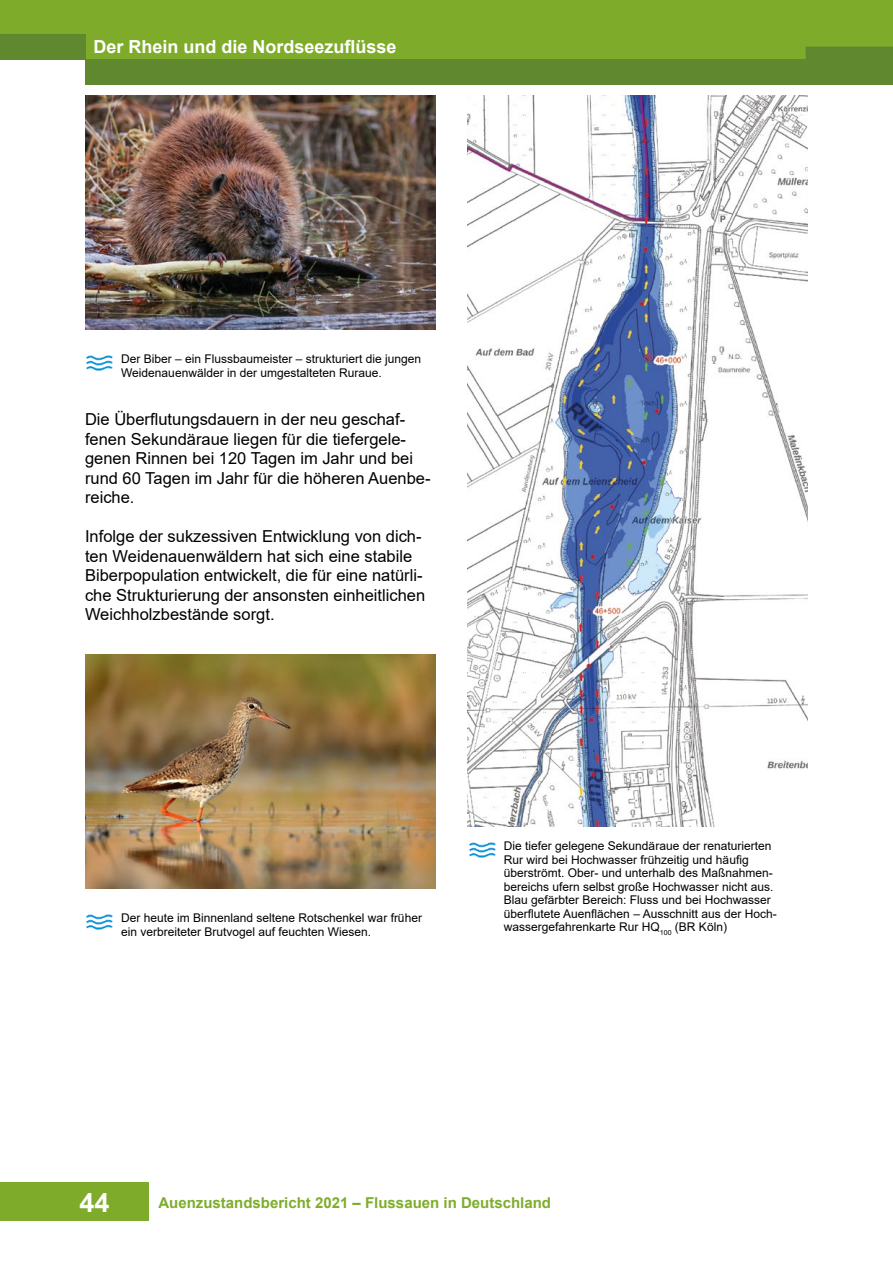
<style>
.page{position:relative;width:893px;height:1263px;background:#fff}
.page>*{position:absolute;margin:0;border:0;box-sizing:border-box;transform-origin:0 0}
.t1{font:700 27px "Arial";color:#fff}
.t2{font:700 18px "Arial";color:#fff}
.P_Fliesstext{font:16.5px/19.5px "Arial";color:#000}
.t3{font:700 15px "Arial";color:#7ead2a}
.t4{font:12px/13.5px "Arial";color:#000}
</style>
<div class="page">
<div style="left:0;top:0;width:893px;height:60px;background:#7eac2a"></div>
<div style="left:806px;top:47px;width:86px;height:13px;background:#60882e"></div>
<div style="left:0;top:35px;width:85px;height:25px;background:#60882e"></div>
<div style="left:85px;top:60px;width:808px;height:25px;background:#60882e"></div>
<div style="left:0;top:1183px;width:149px;height:38px;background:#7eac2a"></div>
<img style="left:85px;top:655px;width:351px;height:233px">
<img style="left:469px;top:842px;width:27px;height:16px">
<img style="left:85px;top:96px;width:351px;height:234px">
<img style="left:86px;top:914px;width:27px;height:16px">
<img style="left:86px;top:355px;width:27px;height:16px">
<img style="left:468px;top:96px;width:340px;height:730px">
<h2 class="t2" style="left:94px;top:34px;width:305px">Der Rhein und die Nordseezuflüsse</h2>
<p class="t4" style="left:121px;top:352px;width:302px">Der Biber – ein Flussbaumeister – strukturiert die jungen<br>Weidenauenwälder in der umgestalteten Ruraue.</p>
<p class="P_Fliesstext" style="left:85px;top:409px;width:347px">Die Überflutungsdauern in der neu geschaf&shy;fenen Sekundäraue liegen für die tiefergele&shy;genen Rinnen bei 120 Tagen im Jahr und bei rund 60 Tagen im Jahr für die höheren Auenbe&shy;reiche.</p>
<p class="P_Fliesstext" style="left:85px;top:526px;width:342px">Infolge der sukzessiven Entwicklung von dich&shy;ten Weidenauenwäldern hat sich eine stabile Biberpopulation entwickelt, die für eine natürli&shy;che Strukturierung der ansonsten einheitlichen Weichholzbestände sorgt.</p>
<p class="t4" style="left:121px;top:911px;width:302px">Der heute im Binnenland seltene Rotschenkel war früher ein verbreiteter Brutvogel auf feuchten Wiesen.</p>
<p class="t4" style="left:504px;top:839px;width:274px">Die tiefer gelegene Sekundäraue der renaturierten Rur wird bei Hochwasser frühzeitig und häufig überströmt. Ober- und unterhalb des Maßnahmen&shy;bereichs ufern selbst große Hochwasser nicht aus.<br>Blau gefärbter Bereich: Fluss und bei Hochwasser überflutete Auenflächen – Ausschnitt aus der Hoch&shy;wassergefahrenkarte Rur HQ<sub>100</sub> (BR Köln)</p>
<h1 class="t1" style="left:80px;top:1183px;width:32px">44</h1>
<p class="t3" style="left:158px;top:1192px;width:394px">Auenzustandsbericht 2021 – Flussauen in Deutschland</p>
</div>
